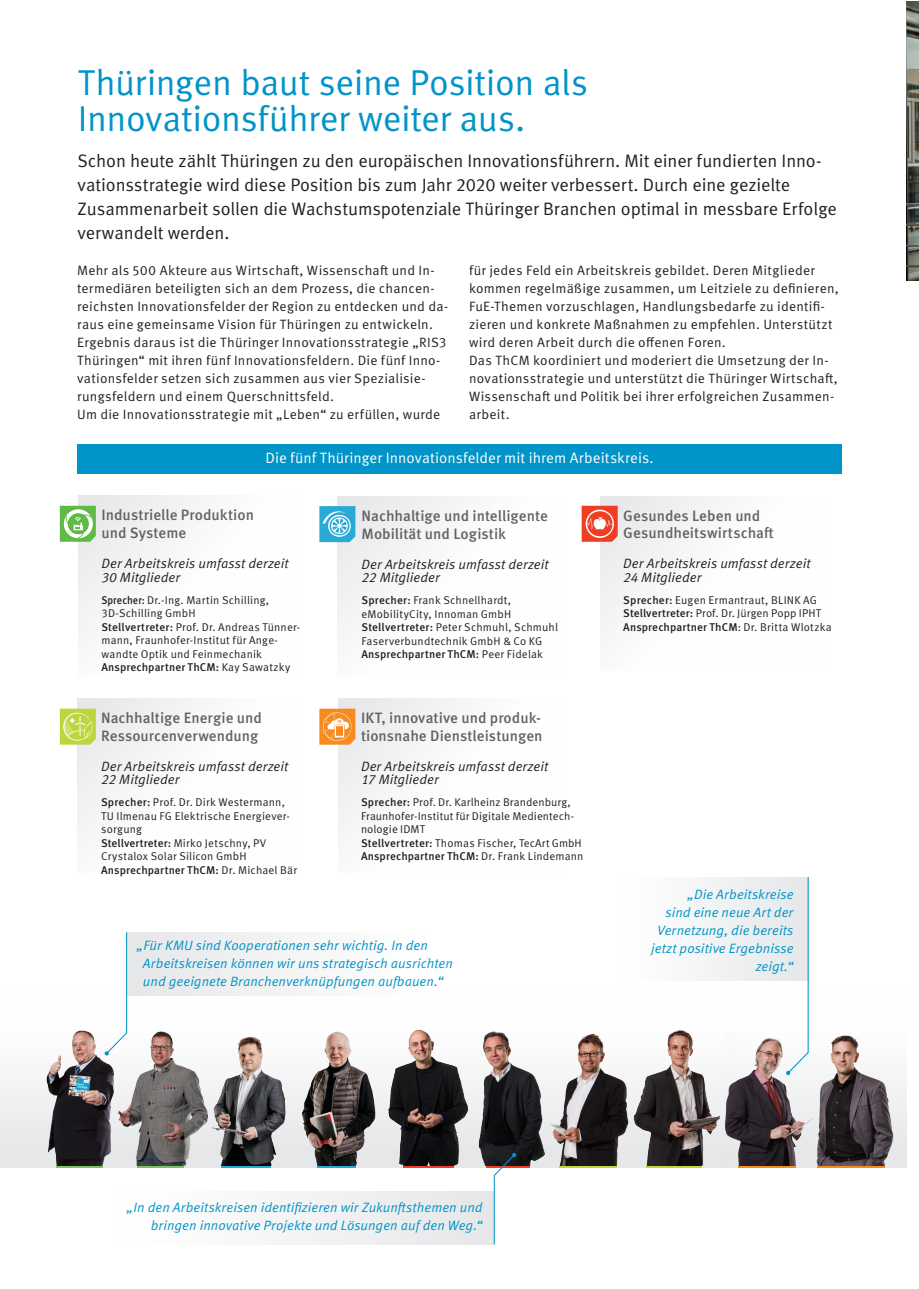
<style>
.page{position:relative;width:919px;height:1289px;background:#fff}
.page>*{position:absolute;margin:0;border:0;box-sizing:border-box;transform-origin:0 0}
.t1{font:36px/36px "Meta OT Norm";letter-spacing:-.01em;color:#0094c8}
.t2{font:18px/24px "Meta OT Norm";letter-spacing:-.01em;color:#231f20}
.t3{font:500 15px/18px "Meta OT";color:#636366}
.t4{font:15px "Meta OT Norm";letter-spacing:.005em;color:#fff}
.t5{font:13.5px/18px "Meta OT Norm";letter-spacing:.015em;color:#231f20}
.t6{font:13.5px/18px "Meta OT Norm Ita";letter-spacing:.005em;color:#0094c8;text-align:right}
.t7{font:13.5px/13.5px "Meta OT Norm Ita";letter-spacing:.005em;color:#231f20}
.t8{font:11.25px/13.5px "Meta OT Norm";letter-spacing:.015em;color:#231f20}
.t9{font:500 11.25px "Meta OT";letter-spacing:.005em;color:#231f20}
.s1{font-family:"Meta OT";font-weight:500}
.s2{font-family:"Meta OT Norm";font-weight:400}
</style>
<div class="page">
<div style="left:0;top:991px;width:906px;height:176px;background:linear-gradient(to bottom,#fff,#e5e6e8)"></div>
<hr style="left:486px;top:1165px;width:43px;height:2px;background:#ef3e22">
<hr style="left:559px;top:1165px;width:57px;height:2px;background:#bdd63c">
<hr style="left:738px;top:1165px;width:57px;height:2px;background:#f68c1f">
<hr style="left:646px;top:1165px;width:55px;height:2px;background:#bdd63c">
<hr style="left:817px;top:1165px;width:67px;height:2px;background:#f68c1f">
<hr style="left:137px;top:1165px;width:47px;height:2px;background:#7bc35c">
<hr style="left:56px;top:1165px;width:46px;height:2px;background:#7bc35c">
<hr style="left:221px;top:1165px;width:49px;height:2px;background:#29aad6">
<hr style="left:317px;top:1165px;width:38px;height:2px;background:#29aad6">
<hr style="left:403px;top:1165px;width:51px;height:2px;background:#ef3e22">
<div style="left:600px;top:495px;width:224px;height:175px;background:linear-gradient(to right,#f2f2f3,#fff)"></div>
<div style="left:337px;top:496px;width:225px;height:180px;background:linear-gradient(to right,#f2f3f4,#fff)"></div>
<div style="left:78px;top:495px;width:225px;height:180px;background:linear-gradient(to right,#f2f3f3,#fff)"></div>
<div style="left:77px;top:444px;width:764px;height:29px;background:#0094c8"></div>
<img style="left:906px;top:1px;width:12px;height:280px">
<svg style="left:60px;top:506px;width:36px;height:36px"></svg>
<svg style="left:581px;top:506px;width:36px;height:36px"></svg>
<svg style="left:319px;top:506px;width:36px;height:36px"></svg>
<div style="left:77px;top:698px;width:225px;height:174px;background:linear-gradient(to right,#f2f2f3,#fff)"></div>
<div style="left:338px;top:698px;width:225px;height:174px;background:linear-gradient(to right,#f2f2f3,#fff)"></div>
<svg style="left:60px;top:708px;width:36px;height:36px"></svg>
<svg style="left:319px;top:708px;width:36px;height:36px"></svg>
<div style="left:127px;top:932px;width:299px;height:63px;background:#f3f3f4"></div>
<div style="left:619px;top:877px;width:189px;height:103px;background:#f4f5f5"></div>
<img style="left:296px;top:1024px;width:85px;height:141px">
<img style="left:381px;top:1024px;width:78px;height:141px">
<img style="left:723px;top:1031px;width:89px;height:134px">
<img style="left:459px;top:1024px;width:85px;height:141px">
<div style="left:119px;top:1191px;width:374px;height:53px;background:#f3f3f4"></div>
<img style="left:208px;top:1031px;width:83px;height:134px">
<img style="left:544px;top:1024px;width:179px;height:141px">
<img style="left:812px;top:1024px;width:89px;height:141px">
<svg style="left:105px;top:932px;width:23px;height:92px"></svg>
<svg style="left:786px;top:877px;width:23px;height:198px"></svg>
<svg style="left:493px;top:1152px;width:23px;height:93px"></svg>
<img style="left:30px;top:1024px;width:178px;height:141px">
<h1 class="t1" style="left:78px;top:65px;width:512px">Thüringen baut seine Position als<br>Innovationsführer weiter aus.</h1>
<p class="t2" style="left:77px;top:149px;width:761px">Schon heute zählt Thüringen zu den europäischen Innovationsführern. Mit einer fundierten Inno&shy;vationsstrategie wird diese Position bis zum Jahr 2020 weiter verbessert. Durch eine gezielte Zusammenarbeit sollen die Wachstumspotenziale Thüringer Branchen optimal in messbare Erfolge verwandelt werden.</p>
<p class="t5" style="left:77px;top:261px;width:372px">Mehr als 500 Akteure aus Wirtschaft, Wissenschaft und In&shy;termediären beteiligten sich an dem Prozess, die chancen&shy;reichsten Innovationsfelder der Region zu entdecken und da&shy;raus eine gemeinsame Vision für Thüringen zu entwickeln.<br>Ergebnis daraus ist die Thüringer Innovationsstrategie „RIS3<br>Thüringen“ mit ihren fünf Innovationsfeldern. Die fünf Inno&shy;vationsfelder setzen sich zusammen aus vier Spezialisie&shy;rungsfeldern und einem Querschnittsfeld.<br>Um die Innovationsstrategie mit „Leben“ zu erfüllen, wurde</p>
<p class="t5" style="left:469px;top:261px;width:371px">für jedes Feld ein Arbeitskreis gebildet. Deren Mitglieder kommen regelmäßige zusammen, um Leitziele zu definieren, FuE-Themen vorzuschlagen, Handlungsbedarfe zu identifi&shy;zieren und konkrete Maßnahmen zu empfehlen. Unterstützt wird deren Arbeit durch die offenen Foren.<br>Das ThCM koordiniert und moderiert die Umsetzung der In&shy;novationsstrategie und unterstützt die Thüringer Wirtschaft, Wissenschaft und Politik bei ihrer erfolgreichen Zusammen&shy;arbeit.</p>
<p class="t4" style="left:265px;top:449px;width:389px">Die fünf Thüringer Innovationsfelder mit ihrem Arbeitskreis.</p>
<p class="t3" style="left:101px;top:506px;width:154px">Industrielle Produktion und Systeme</p>
<p class="t3" style="left:361px;top:507px;width:188px">Nachhaltige und intelligente<br>Mobilität und Logistik</p>
<p class="t3" style="left:623px;top:508px;width:152px;line-height:16.5px">Gesundes Leben und<br>Gesundheitswirtschaft</p>
<p class="t7" style="left:101px;top:557px;width:189px">Der Arbeitskreis umfasst derzeit<br>30 Mitglieder</p>
<p class="t8" style="left:101px;top:593px;width:200px"><span class="s1">Sprecher:</span> Dr.-Ing. Martin Schilling, 3D-Schilling GmbH<br><span class="s1">Stellvertreter:</span> Prof. Dr. Andreas Tünner&shy;mann, Fraunhofer-Institut für Ange&shy;wandte Optik und Feinmechanik</p>
<p class="t9" style="left:101px;top:660px;width:190px">Ansprechpartner ThCM: <span class="s2">Kay Sawatzky</span></p>
<p class="t3" style="left:101px;top:709px;width:162px">Nachhaltige Energie und<br>Ressourcenverwendung</p>
<p class="t7" style="left:101px;top:759px;width:189px">Der Arbeitskreis umfasst derzeit<br>22 Mitglieder</p>
<p class="t8" style="left:101px;top:795px;width:190px"><span class="s1">Sprecher:</span> Prof. Dr. Dirk Westermann,<br>TU Ilmenau FG Elektrische Energiever&shy;sorgung<br><span class="s1">Stellvertreter:</span> Mirko Jetschny, PV<br>Crystalox Solar Silicon GmbH</p>
<p class="t9" style="left:101px;top:862px;width:197px">Ansprechpartner ThCM: <span class="s2">Dr. Michael Bär</span></p>
<p class="t7" style="left:361px;top:557px;width:189px">Der Arbeitskreis umfasst derzeit<br>22 Mitglieder</p>
<p class="t8" style="left:361px;top:593px;width:198px"><span class="s1">Sprecher:</span> Frank Schnellhardt, eMobilityCity, Innoman GmbH <span class="s1">Stellvertreter:</span> Peter Schmuhl, Schmuhl Faserverbundtechnik GmbH &amp; Co KG</p>
<p class="t9" style="left:361px;top:647px;width:183px">Ansprechpartner ThCM: <span class="s2">Peer Fidelak</span></p>
<p class="t3" style="left:361px;top:709px;width:183px">IKT, innovative und produk&shy;tionsnahe Dienstleistungen</p>
<p class="t7" style="left:361px;top:759px;width:189px">Der Arbeitskreis umfasst derzeit<br>17 Mitglieder</p>
<p class="t8" style="left:361px;top:795px;width:222px"><span class="s1">Sprecher:</span> Prof. Dr. Karlheinz Brandenburg, Fraunhofer-Institut für Digitale Medientech&shy;nologie IDMT<br><span class="s1">Stellvertreter:</span> Thomas Fischer, TecArt GmbH</p>
<p class="t9" style="left:361px;top:849px;width:224px">Ansprechpartner ThCM: <span class="s2">Dr. Frank Lindemann</span></p>
<p class="t6" style="left:143px;top:936px;width:311px;text-align:left;text-indent:-6px">„Für KMU sind Kooperationen sehr wichtig. In den<br>Arbeitskreisen können wir uns strategisch ausrichten und geeignete Branchenverknüpfungen aufbauen.“</p>
<p class="t7" style="left:623px;top:557px;width:189px">Der Arbeitskreis umfasst derzeit<br>24 Mitglieder</p>
<p class="t8" style="left:623px;top:593px;width:199px"><span class="s1">Sprecher:</span> Eugen Ermantraut, BLINK AG<br><span class="s1">Stellvertreter:</span> Prof. Dr. Jürgen Popp IPHT</p>
<p class="t9" style="left:623px;top:620px;width:210px">Ansprechpartner ThCM<span class="s2">: Dr. Britta Wlotzka</span></p>
<p class="t6" style="left:651px;top:885px;width:144px">„Die Arbeitskreise<br>sind eine neue Art der<br>Vernetzung, die bereits jetzt positive Ergebnisse zeigt.“</p>
<p class="t6" style="left:127px;top:1198px;width:357px">„In den Arbeitskreisen identifizieren wir Zukunftsthemen und bringen innovative Projekte und Lösungen auf den Weg.“</p>
</div>
